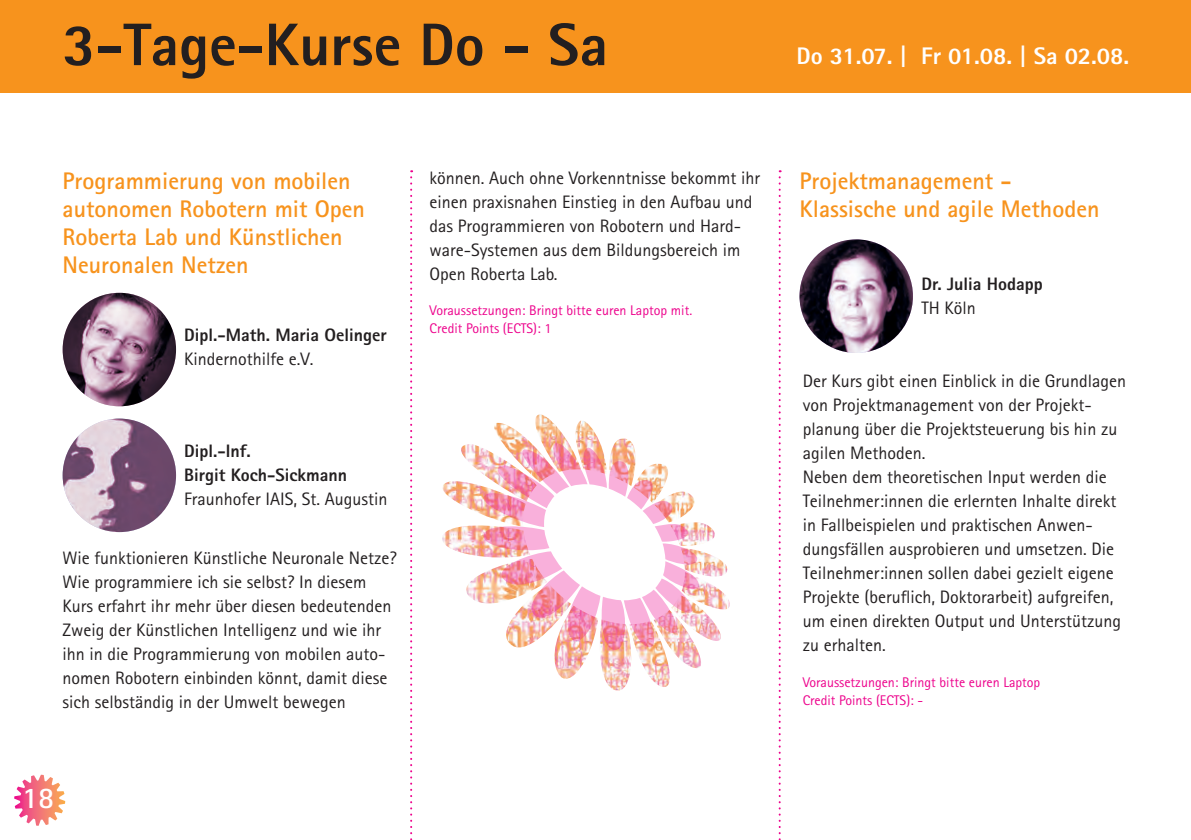
<style>
.page{position:relative;width:1191px;height:840px;background:#fff}
.page>*{position:absolute;margin:0;border:0;box-sizing:border-box;transform-origin:0 0}
.t1{font:800 60px "Rotis Sans Serif";color:#231f20}
.t2{font:700 30px "Rotis Sans Serif";color:#fff}
.t3{font:700 24px/28px "Rotis Sans Serif";color:#f7931d}
.t4{font:800 24px "Rotis Sans Serif";color:#fff}
.t5{font:18px/24px "Rotis Sans Serif";color:#231f20}
.t6{font:800 18px/24px "Rotis Sans Serif";color:#231f20}
.t7{font:14px/18px "Rotis Sans Serif";color:#ed028c}
</style>
<div class="page">
<svg style="left:410px;top:170px;width:2px;height:670px"></svg>
<svg style="left:778px;top:170px;width:2px;height:670px"></svg>
<svg style="left:14px;top:774px;width:51px;height:51px"></svg>
<div style="left:0;top:0;width:1191px;height:92px;background:#f7931d"></div>
<svg style="left:799px;top:239px;width:114px;height:114px;background:#6b5d6d"></svg>
<svg style="left:63px;top:418px;width:113px;height:113px;background:#987b95"></svg>
<svg style="left:63px;top:292px;width:113px;height:114px;background:#82667a"></svg>
<img style="left:442px;top:414px;width:288px;height:277px">
<svg style="left:483px;top:443px;width:216px;height:206px"></svg>
<h1 class="t1" style="left:62px;top:7px;width:547px">3-Tage-Kurse Do - Sa</h1>
<h3 class="t3" style="left:63px;top:166px;width:304px">Programmierung von mobilen autonomen Robotern mit Open<br>Roberta Lab und Künstlichen<br>Neuronalen Netzen</h3>
<p class="t6" style="left:184px;top:323px;width:204px">Dipl.-Math. Maria Oelinger</p>
<p class="t5" style="left:184px;top:347px;width:131px">Kindernothilfe e.V.</p>
<p class="t6" style="left:184px;top:439px;width:164px">Dipl.-Inf.<br>Birgit Koch-Sickmann</p>
<p class="t5" style="left:184px;top:487px;width:205px">Fraunhofer IAIS, St. Augustin</p>
<p class="t5" style="left:63px;top:546px;width:335px">Wie funktionieren Künstliche Neuronale Netze?<br>Wie programmiere ich sie selbst? In diesem Kurs erfahrt ihr mehr über diesen bedeutenden Zweig der Künstlichen Intelligenz und wie ihr ihn in die Programmierung von mobilen auto&shy;nomen Robotern einbinden könnt, damit diese sich selbständig in der Umwelt bewegen</p>
<h2 class="t2" style="left:22px;top:778px;width:33px">18</h2>
<p class="t5" style="left:429px;top:166px;width:332px">können. Auch ohne Vorkenntnisse bekommt ihr einen praxisnahen Einstieg in den Aufbau und das Programmieren von Robotern und Hard&shy;ware-Systemen aus dem Bildungsbereich im Open Roberta Lab.</p>
<p class="t7" style="left:429px;top:301px;width:264px">Voraussetzungen: Bringt bitte euren Laptop mit.<br>Credit Points (ECTS): 1</p>
<h3 class="t4" style="left:796px;top:41px;width:334px">Do 31.07. | Fr 01.08. | Sa 02.08.</h3>
<h3 class="t3" style="left:799px;top:166px;width:301px">Projektmanagement -<br>Klassische und agile Methoden</h3>
<p class="t6" style="left:921px;top:271px;width:123px">Dr. Julia Hodapp</p>
<p class="t5" style="left:921px;top:295px;width:56px">TH Köln</p>
<p class="t5" style="left:802px;top:369px;width:325px">Der Kurs gibt einen Einblick in die Grundlagen von Projektmanagement von der Projekt&shy;planung über die Projektsteuerung bis hin zu agilen Methoden.<br>Neben dem theoretischen Input werden die Teilnehmer:innen die erlernten Inhalte direkt in Fallbeispielen und praktischen Anwen&shy;dungsfällen ausprobieren und umsetzen. Die Teilnehmer:innen sollen dabei gezielt eigene Projekte (beruflich, Doktorarbeit) aufgreifen, um einen direkten Output und Unterstützung zu erhalten.</p>
<p class="t7" style="left:802px;top:672px;width:264px">Voraussetzungen: Bringt bitte euren Laptop mit.<br>Credit Points (ECTS): -</p>
</div>
